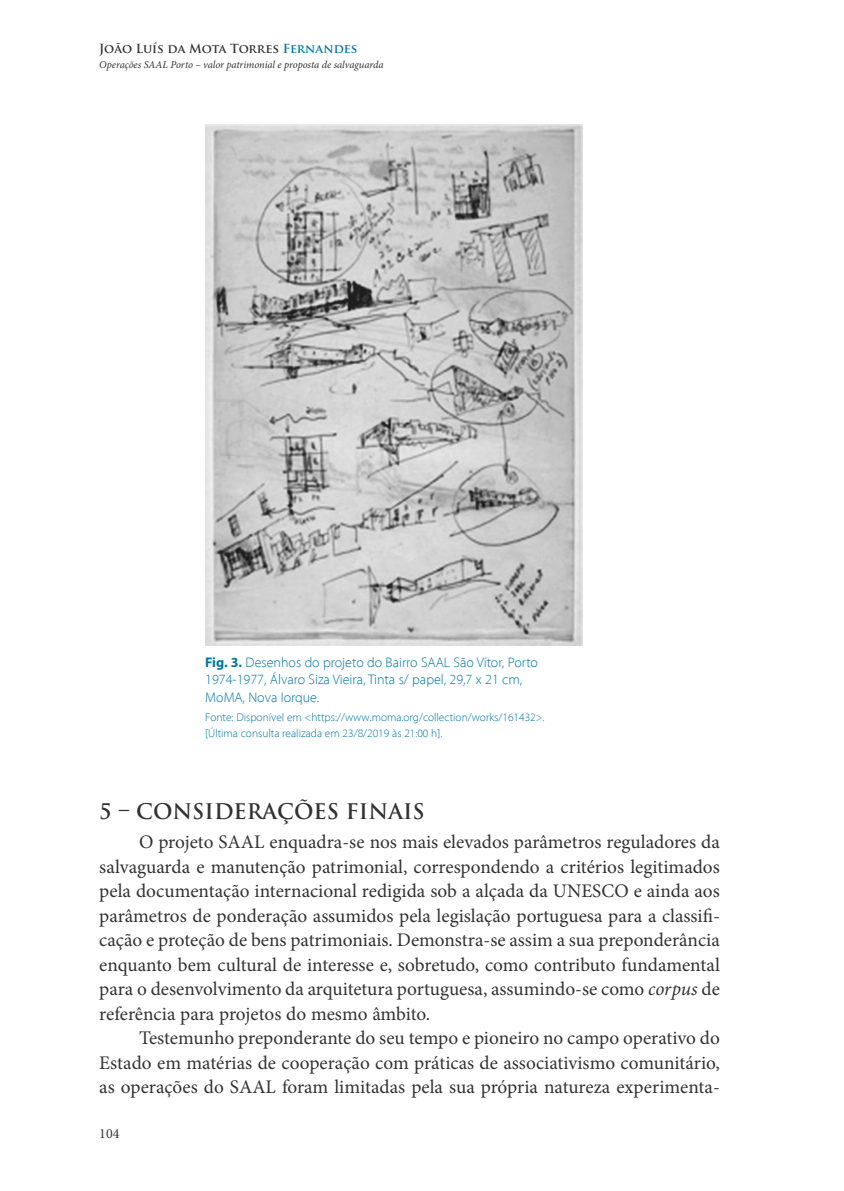
<style>
.page{position:relative;width:844px;height:1191px;background:#fff}
.page>*{position:absolute;margin:0;border:0;box-sizing:border-box;transform-origin:0 0}
._3__TITULO_texto{font:700 21px "Trajan Pro";color:#323232}
.texto_corpo{font:19.25px/24.5px "Minion Pro";color:#323232;text-align:justify}
.legenda_fotografia{font:300 14px/17.5px "Myriad Pro";color:#0077a5}
.t1{font:14px "Minion Pro";color:#323232}
.t2{font:700 12.25px "Trajan Pro";color:#323232}
.fonte{font:300 11.38px "Myriad Pro";color:#0077a5}
.t3{font:italic 10.5px "Minion Pro";letter-spacing:-.005em;color:#323232}
.s1{color:#0077a5}
.s2{font-weight:700}
.s3{font-style:italic}
</style>
<div class="page">
<img style="left:206px;top:124px;width:376px;height:522px">
<p class="t2" style="left:99px;top:41px;width:259px">João Luís da Mota Torres <span class="s1">Fernandes</span></p>
<p class="t3" style="left:99px;top:58px;width:285px">Operações SAAL Porto – valor patrimonial e proposta de salvaguarda</p>
<p class="legenda_fotografia" style="left:205px;top:653px;width:334px"><span class="s2">Fig. 3.</span> Desenhos do projeto do Bairro SAAL São Vítor, Porto</p>
<p class="legenda_fotografia" style="left:205px;top:671px;width:318px">1974-1977, Álvaro Siza Vieira, Tinta s/ papel, 29,7 x 21 cm,<br>MoMA, Nova Iorque.</p>
<p class="fonte" style="left:205px;top:711px;width:341px">Fonte: Disponível em &lt;https://www.moma.org/collection/works/161432&gt;.</p>
<p class="fonte" style="left:205px;top:726px;width:238px">[Última consulta realizada em 23/8/2019 às 21:00 h].</p>
<p class="_3__TITULO_texto" style="left:99px;top:798px;width:327px">5 – CONSIDERAÇÕES FINAIS</p>
<p class="texto_corpo" style="left:99px;top:830px;width:622px;text-indent:40px">O projeto SAAL enquadra-se nos mais elevados parâmetros reguladores da salvaguarda e manutenção patrimonial, correspondendo a critérios legitimados pela documentação internacional redigida sob a alçada da UNESCO e ainda aos parâmetros de ponderação assumidos pela legislação portuguesa para a classifi&shy;cação e proteção de bens patrimoniais. Demonstra-se assim a sua preponderância enquanto bem cultural de interesse e, sobretudo, como contributo fundamental para o desenvolvimento da arquitetura portuguesa, assumindo-se como <span class="s3">corpus</span> de referência para projetos do mesmo âmbito.</p>
<p class="texto_corpo" style="left:99px;top:1026px;width:622px;text-indent:40px">Testemunho preponderante do seu tempo e pioneiro no campo operativo do Estado em matérias de cooperação com práticas de associativismo comunitário, as operações do SAAL foram limitadas pela sua própria natureza experimenta-</p>
<p class="t1" style="left:99px;top:1124px;width:22px">104</p>
</div>
